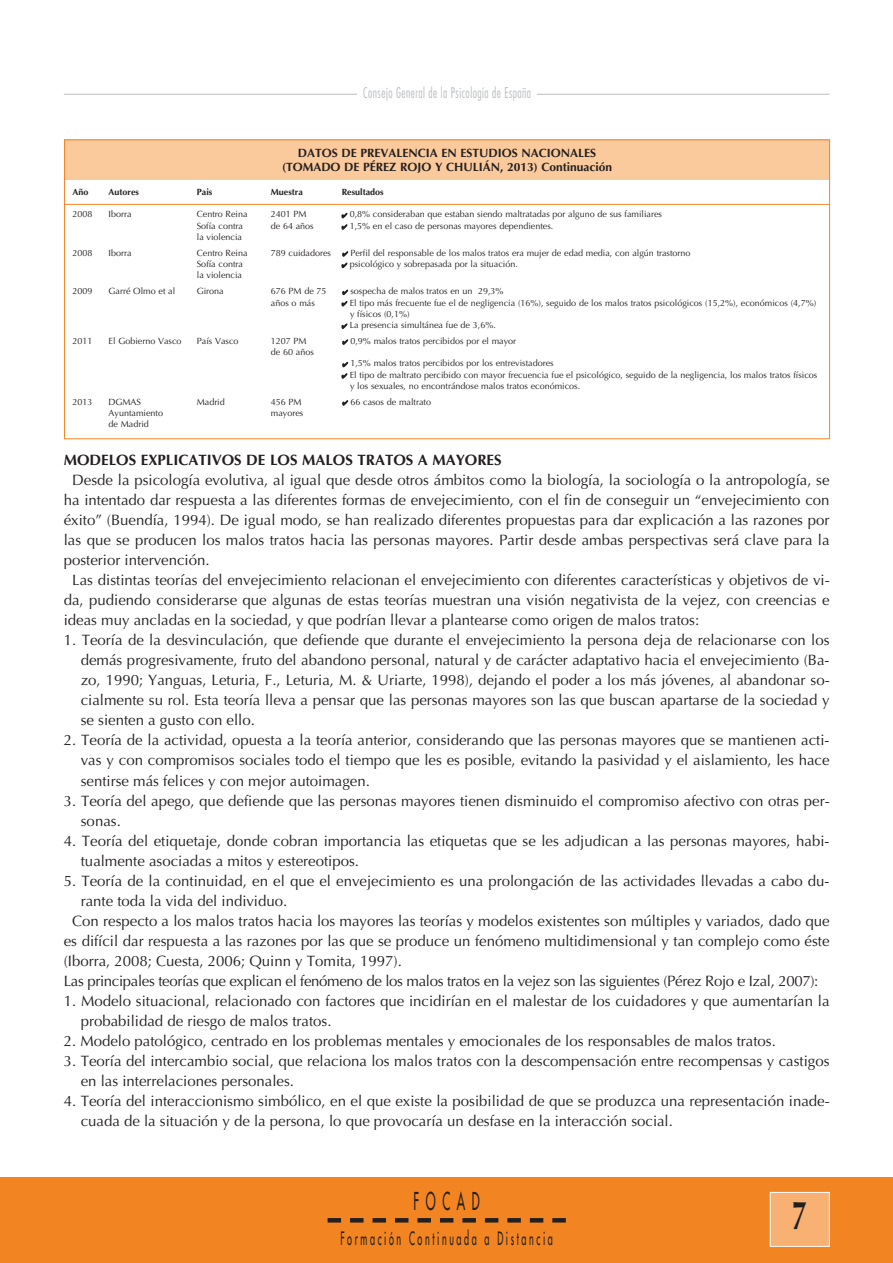
<style>
.page{position:relative;width:893px;height:1263px;background:#fff}
.page>*{position:absolute;margin:0;border:0;box-sizing:border-box;transform-origin:0 0}
.t1{font:700 40.5px "Optima";color:#231f20;scale:.67 1}
.t2{font:24px "Futura";letter-spacing:.55em;color:#231f20;scale:.5 1}
.t3{font:18px "Futura";letter-spacing:.29em;color:#231f20;scale:.5 1}
.t4{font:15px/20.1px "Optima";color:#231f20}
.t5{font:15px "Optima";letter-spacing:-.025em;color:#231f20}
.t6{font:700 15px "Optima";color:#231f20}
.t7{font:300 condensed 14.4px "Futura";letter-spacing:.04em;color:#bbbdc0;scale:.83 1}
.t8{font:700 12px/14.7px "Optima";color:#231f20;text-align:center}
.t9{font:9px/11.1px "Optima";color:#231f20}
.t10{font:700 9px "Optima";color:#231f20}
</style>
<div class="page">
<div style="left:0;top:1178px;width:892px;height:85px;background:#f28521"></div>
<hr style="left:64px;top:94px;width:765px;height:1px;background:#bbbdc0">
<div style="left:357px;top:85px;width:180px;height:37px;background:#fff"></div>
<div style="left:770px;top:1193px;width:59px;height:53px;background:#f8b173"></div>
<div style="left:770px;top:1192px;width:59px;height:55px;border:1px solid #fff"></div>
<svg style="left:341px;top:1218px;width:203px;height:5px"></svg>
<div style="left:327px;top:1218px;width:14px;height:5px;background:#231f20"></div>
<div style="left:552px;top:1218px;width:14px;height:5px;background:#231f20"></div>
<div style="left:65px;top:140px;width:765px;height:40px;background:#fbca9c"></div>
<hr style="left:64px;top:204px;width:765px;height:1px;background:#f28521">
<p class="t7" style="left:363px;top:87px;width:204px">Consejo General de la Psicología de España</p>
<p class="t8" style="left:282px;top:146px;width:331px">DATOS DE PREVALENCIA EN ESTUDIOS NACIONALES (TOMADO DE PÉREZ ROJO Y CHULIÁN, 2013) Continuación</p>
<p class="t10" style="left:72px;top:188px;width:18px">Año</p>
<p class="t10" style="left:109px;top:188px;width:32px">Autores</p>
<p class="t10" style="left:197px;top:188px;width:17px">Pais</p>
<p class="t10" style="left:271px;top:188px;width:33px">Muestra</p>
<p class="t10" style="left:342px;top:188px;width:43px">Resultados</p>
<p class="t9" style="left:72px;top:210px;width:21px">2008</p>
<p class="t9" style="left:109px;top:210px;width:24px">Iborra</p>
<p class="t9" style="left:197px;top:210px;width:52px">Centro Reina</p>
<p class="t9" style="left:271px;top:210px;width:37px">2401 PM</p>
<p class="t9" style="left:342px;top:210px;width:321px">✔ 0,8% consideraban que estaban siendo maltratadas por alguno de sus familiares</p>
<p class="t9" style="left:197px;top:221px;width:48px">Sofía contra</p>
<p class="t9" style="left:271px;top:221px;width:44px">de 64 años</p>
<p class="t9" style="left:342px;top:221px;width:213px">✔ 1,5% en el caso de personas mayores dependientes.</p>
<p class="t9" style="left:197px;top:232px;width:47px">la violencia</p>
<p class="t9" style="left:72px;top:248px;width:21px">2008</p>
<p class="t9" style="left:109px;top:248px;width:24px">Iborra</p>
<p class="t9" style="left:197px;top:248px;width:52px">Centro Reina</p>
<p class="t9" style="left:271px;top:248px;width:62px">789 cuidadores</p>
<p class="t9" style="left:342px;top:248px;width:349px">✔ Perfil del responsable de los malos tratos era mujer de edad media, con algún trastorno</p>
<p class="t9" style="left:197px;top:259px;width:48px">Sofía contra</p>
<p class="t9" style="left:342px;top:259px;width:177px">✔ psicológico y sobrepasada por la situación.</p>
<p class="t9" style="left:197px;top:271px;width:47px">la violencia</p>
<p class="t9" style="left:72px;top:286px;width:21px">2009</p>
<p class="t9" style="left:109px;top:286px;width:68px">Garré Olmo et al</p>
<p class="t9" style="left:197px;top:286px;width:28px">Girona</p>
<p class="t9" style="left:271px;top:286px;width:57px">676 PM de 75</p>
<p class="t9" style="left:342px;top:286px;width:162px">✔ sospecha de malos tratos en un 29,3%</p>
<p class="t9" style="left:271px;top:298px;width:45px">años o más</p>
<p class="t9" style="left:350px;top:298px;width:467px;text-indent:-8px">✔ El tipo más frecuente fue el de negligencia (16%), seguido de los malos tratos psicológicos (15,2%), económicos (4,7%) y físicos (0,1%)</p>
<p class="t9" style="left:342px;top:320px;width:155px">✔ La presencia simultánea fue de 3,6%.</p>
<p class="t9" style="left:72px;top:336px;width:21px">2011</p>
<p class="t9" style="left:109px;top:336px;width:74px">El Gobierno Vasco</p>
<p class="t9" style="left:197px;top:336px;width:43px">País Vasco</p>
<p class="t9" style="left:271px;top:336px;width:37px">1207 PM</p>
<p class="t9" style="left:342px;top:336px;width:175px">✔ 0,9% malos tratos percibidos por el mayor</p>
<p class="t9" style="left:271px;top:347px;width:44px">de 60 años</p>
<p class="t9" style="left:342px;top:359px;width:213px">✔ 1,5% malos tratos percibidos por los entrevistadores</p>
<p class="t9" style="left:350px;top:370px;width:469px;text-indent:-8px">✔ El tipo de maltrato percibido con mayor frecuencia fue el psicológico, seguido de la negligencia, los malos tratos físicos y los sexuales, no encontrándose malos tratos económicos.</p>
<p class="t9" style="left:72px;top:397px;width:21px">2013</p>
<p class="t9" style="left:109px;top:397px;width:34px">DGMAS</p>
<p class="t9" style="left:197px;top:397px;width:29px">Madrid</p>
<p class="t9" style="left:271px;top:397px;width:32px">456 PM</p>
<p class="t9" style="left:342px;top:397px;width:90px">✔ 66 casos de maltrato</p>
<p class="t9" style="left:109px;top:408px;width:56px">Ayuntamiento</p>
<p class="t9" style="left:271px;top:408px;width:34px">mayores</p>
<p class="t9" style="left:109px;top:419px;width:42px">de Madrid</p>
<p class="t6" style="left:64px;top:454px;width:439px">MODELOS EXPLICATIVOS DE LOS MALOS TRATOS A MAYORES</p>
<p class="t4" style="left:72px;top:471px;width:758px">Desde la psicología evolutiva, al igual que desde otros ámbitos como la biología, la sociología o la antropología, se</p>
<p class="t4" style="left:64px;top:491px;width:767px">ha intentado dar respuesta a las diferentes formas de envejecimiento, con el fin de conseguir un “envejecimiento con</p>
<p class="t4" style="left:64px;top:511px;width:767px">éxito” (Buendía, 1994). De igual modo, se han realizado diferentes propuestas para dar explicación a las razones por</p>
<p class="t4" style="left:64px;top:531px;width:767px">las que se producen los malos tratos hacia las personas mayores. Partir desde ambas perspectivas será clave para la</p>
<p class="t4" style="left:64px;top:551px;width:147px">posterior intervención.</p>
<p class="t4" style="left:72px;top:572px;width:758px">Las distintas teorías del envejecimiento relacionan el envejecimiento con diferentes características y objetivos de vi-</p>
<p class="t4" style="left:64px;top:592px;width:767px">da, pudiendo considerarse que algunas de estas teorías muestran una visión negativista de la vejez, con creencias e</p>
<p class="t4" style="left:64px;top:612px;width:637px">ideas muy ancladas en la sociedad, y que podrían llevar a plantearse como origen de malos tratos:</p>
<p class="t4" style="left:81px;top:632px;width:750px;text-align:justify;text-indent:-17px">1. Teoría de la desvinculación, que defiende que durante el envejecimiento la persona deja de relacionarse con los demás progresivamente, fruto del abandono personal, natural y de carácter adaptativo hacia el envejecimiento (Ba&shy;zo, 1990; Yanguas, Leturia, F., Leturia, M. &amp; Uriarte, 1998), dejando el poder a los más jóvenes, al abandonar so&shy;cialmente su rol. Esta teoría lleva a pensar que las personas mayores son las que buscan apartarse de la sociedad y se sienten a gusto con ello.</p>
<p class="t4" style="left:81px;top:732px;width:750px;text-align:justify;text-indent:-17px">2. Teoría de la actividad, opuesta a la teoría anterior, considerando que las personas mayores que se mantienen acti&shy;vas y con compromisos sociales todo el tiempo que les es posible, evitando la pasividad y el aislamiento, les hace sentirse más felices y con mejor autoimagen.</p>
<p class="t4" style="left:81px;top:792px;width:750px;text-indent:-17px">3. Teoría del apego, que defiende que las personas mayores tienen disminuido el compromiso afectivo con otras per&shy;sonas.</p>
<p class="t4" style="left:81px;top:832px;width:750px;text-indent:-17px">4. Teoría del etiquetaje, donde cobran importancia las etiquetas que se les adjudican a las personas mayores, habi&shy;tualmente asociadas a mitos y estereotipos.</p>
<p class="t4" style="left:64px;top:872px;width:767px">5. Teoría de la continuidad, en el que el envejecimiento es una prolongación de las actividades llevadas a cabo du-</p>
<p class="t4" style="left:81px;top:892px;width:208px">rante toda la vida del individuo.</p>
<p class="t4" style="left:72px;top:912px;width:758px">Con respecto a los malos tratos hacia los mayores las teorías y modelos existentes son múltiples y variados, dado que</p>
<p class="t4" style="left:64px;top:932px;width:767px">es difícil dar respuesta a las razones por las que se produce un fenómeno multidimensional y tan complejo como éste</p>
<p class="t4" style="left:64px;top:952px;width:339px">(Iborra, 2008; Cuesta, 2006; Quinn y Tomita, 1997).</p>
<p class="t5" style="left:64px;top:975px;width:756px">Las principales teorías que explican el fenómeno de los malos tratos en la vejez son las siguientes (Pérez Rojo e Izal, 2007):</p>
<p class="t4" style="left:81px;top:992px;width:750px;text-indent:-17px">1. Modelo situacional, relacionado con factores que incidirían en el malestar de los cuidadores y que aumentarían la probabilidad de riesgo de malos tratos.</p>
<p class="t4" style="left:64px;top:1032px;width:713px">2. Modelo patológico, centrado en los problemas mentales y emocionales de los responsables de malos tratos.</p>
<p class="t4" style="left:81px;top:1052px;width:750px;text-indent:-17px">3. Teoría del intercambio social, que relaciona los malos tratos con la descompensación entre recompensas y castigos en las interrelaciones personales.</p>
<p class="t4" style="left:81px;top:1092px;width:750px;text-indent:-17px">4. Teoría del interaccionismo simbólico, en el que existe la posibilidad de que se produzca una representación inade&shy;cuada de la situación y de la persona, lo que provocaría un desfase en la interacción social.</p>
<h2 class="t2" style="left:413px;top:1189px;width:134px">FOCAD</h2>
<p class="t3" style="left:340px;top:1230px;width:426px">Formación Continuada a Distancia</p>
<h1 class="t1" style="left:792px;top:1199px;width:24px">7</h1>
</div>
